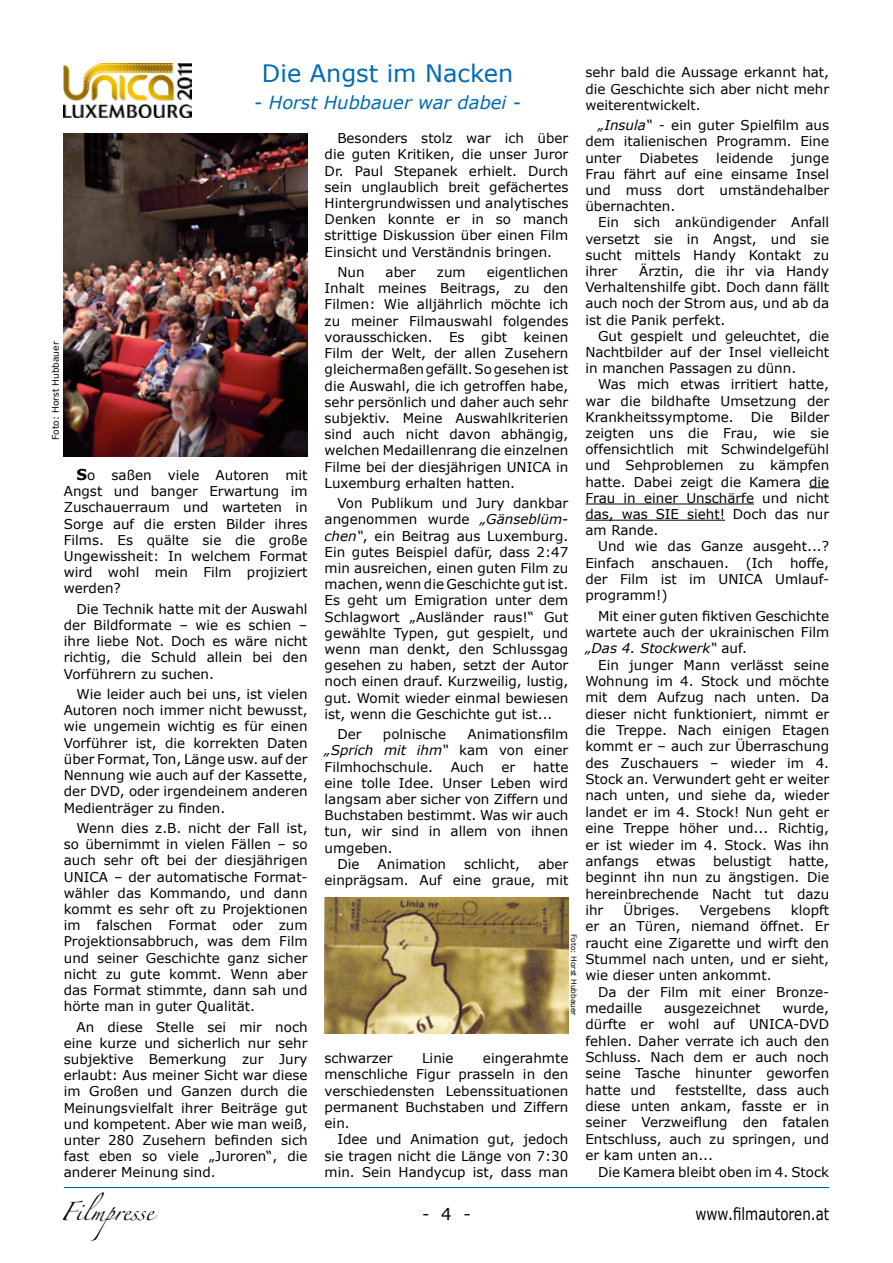
<style>
.page{position:relative;width:893px;height:1263px;background:#fff}
.page>*{position:absolute;margin:0;border:0;box-sizing:border-box;transform-origin:0 0}
.t1{font:24px "Verdana";color:#006bb3}
.t2{font:italic 18px "Verdana";color:#006bb3}
.t3{font:16.8px "Verdana";color:#000;scale:.8 1}
.t4{font:16.5px "Zapfino";color:#000}
.t5{font:16.5px "Verdana";color:#000}
.t6{font:13.5px/16.2px "Verdana";color:#000;text-align:justify}
.t7{font:9px "Verdana";color:#000}
.t8{font:7.5px "Verdana";color:#000}
.s1{font-style:italic}
.s2{font-weight:700;font-size:15px}
</style>
<div class="page">
<hr style="left:64px;top:1187px;width:765px;height:1px;background:#006bb3">
<svg style="left:809px;top:487px;width:20px;height:1px"></svg>
<hr style="left:585px;top:504px;width:169px;height:1px;background:#000">
<hr style="left:585px;top:520px;width:140px;height:1px;background:#000">
<img style="left:64px;top:63px;width:128px;height:54px">
<img style="left:64px;top:134px;width:244px;height:323px">
<img style="left:325px;top:897px;width:243px;height:136px">
<h1 class="t1" style="left:262px;top:58px;width:253px">Die Angst im Nacken</h1>
<h2 class="t2" style="left:254px;top:91px;width:268px">- Horst Hubbauer war dabei -</h2>
<p class="t6" style="left:585px;top:64px;width:245px">sehr bald die Aussage erkannt hat, die Geschichte sich aber nicht mehr weiterentwickelt.</p>
<p class="t6" style="left:585px;top:117px;width:245px;text-indent:13px"><span class="s1">„Insula“</span> - ein guter Spielfilm aus dem italienischen Programm. Eine unter</p>
<p class="t6" style="left:325px;top:130px;width:245px;text-indent:13px">Besonders stolz war ich über die guten Kritiken, die unser Juror Dr. Paul Stepanek erhielt. Durch sein unglaublich breit gefächertes Hintergrundwissen und analytisches Denken konnte er in so manch strittige Diskussion über einen Film Einsicht und Verständnis bringen.</p>
<p class="t6" style="left:337px;top:264px;width:29px">Nun</p>
<p class="t6" style="left:386px;top:264px;width:32px">aber</p>
<p class="t6" style="left:437px;top:264px;width:30px">zum</p>
<p class="t6" style="left:639px;top:150px;width:61px">Diabetes</p>
<p class="t6" style="left:716px;top:150px;width:58px">leidende</p>
<p class="t6" style="left:585px;top:150px;width:245px;text-indent:206px">junge Frau fährt auf eine einsame Insel und muss dort umständehalber übernachten.</p>
<p class="t6" style="left:585px;top:215px;width:245px;text-indent:13px">Ein sich ankündigender Anfall versetzt sie in Angst, und sie sucht mittels Handy Kontakt zu ihrer</p>
<p class="t6" style="left:585px;top:263px;width:245px;text-indent:54px">Ärztin, die ihr via Handy Verhaltenshilfe gibt. Doch dann fällt auch noch der Strom aus, und ab da ist die Panik perfekt.</p>
<p class="t6" style="left:585px;top:328px;width:245px;text-indent:13px">Gut gespielt und geleuchtet, die Nachtbilder auf der Insel vielleicht in manchen Passagen zu dünn.</p>
<p class="t6" style="left:585px;top:377px;width:245px;text-indent:13px">Was mich etwas irritiert hatte, war die bildhafte Umsetzung der Krankheitssymptome.</p>
<p class="t6" style="left:325px;top:264px;width:245px;text-indent:162px">eigentlichen Inhalt meines Beitrags, zu den Filmen: Wie alljährlich möchte ich zu meiner Filmauswahl folgendes vorausschicken. Es gibt keinen Film der Welt, der allen Zusehern gleichermaßen gefällt. So gesehen ist die Auswahl, die ich getroffen habe, sehr persönlich und daher auch sehr subjektiv. Meine Auswahlkriterien sind auch nicht davon abhängig, welchen Medaillenrang die einzelnen Filme bei der diesjährigen UNICA in Luxemburg erhalten hatten.</p>
<p class="t6" style="left:325px;top:495px;width:245px;text-indent:13px">Von Publikum und Jury dankbar angenommen wurde <span class="s1">„Gänseblüm&shy;chen“</span>, ein Beitrag aus Luxemburg.<br>Ein gutes Beispiel dafür, dass 2:47 min ausreichen, einen guten Film zu machen, wenn die Geschichte gut ist.<br>Es geht um Emigration unter dem Schlagwort „Ausländer raus!“ Gut gewählte Typen, gut gespielt, und wenn man denkt, den Schlussgag gesehen zu haben, setzt der Autor noch einen drauf. Kurzweilig, lustig, gut. Womit wieder einmal bewiesen ist, wenn die Geschichte gut ist...</p>
<p class="t6" style="left:337px;top:726px;width:26px">Der</p>
<p class="t6" style="left:383px;top:726px;width:65px">polnische</p>
<p class="t7" style="left:50px;top:440px;width:100px;rotate:-90deg">Foto: Horst Hubbauer</p>
<p class="t6" style="left:585px;top:409px;width:245px;text-indent:205px">Bilder zeigten uns die Frau, wie sie offensichtlich mit Schwindelgefühl und Sehproblemen zu kämpfen hatte. Dabei zeigt die Kamera die Frau in einer Unschärfe und nicht das, was SIE sieht! Doch das nur am Rande.</p>
<p class="t6" style="left:585px;top:539px;width:245px;text-indent:13px">Und wie das Ganze ausgeht...?<br>Einfach anschauen. (Ich hoffe, der Film ist im UNICA Umlauf&shy;programm!)</p>
<p class="t6" style="left:585px;top:608px;width:245px;text-indent:13px">Mit einer guten fiktiven Geschichte wartete auch der ukrainischen Film <span class="s1">„Das 4. Stockwerk“</span> auf.</p>
<p class="t6" style="left:585px;top:657px;width:245px;text-indent:13px">Ein junger Mann verlässt seine Wohnung im 4. Stock und möchte mit dem Aufzug nach unten. Da dieser nicht funktioniert, nimmt er die Treppe. Nach einigen Etagen kommt er – auch zur Überraschung des Zuschauers – wieder im 4.<br>Stock an. Verwundert geht er weiter nach unten, und siehe da, wieder landet er im 4. Stock! Nun geht er eine Treppe höher und... Richtig, er ist wieder im 4. Stock. Was ihn anfangs</p>
<p class="t6" style="left:751px;top:409px;width:24px">Die</p>
<p class="t6" style="left:64px;top:467px;width:245px;text-indent:13px"><span class="s2">S</span>o saßen viele Autoren mit Angst und banger Erwartung im Zuschauerraum und warteten in Sorge auf die ersten Bilder ihres Films. Es quälte sie die große Ungewissheit: In welchem Format wird wohl mein Film projiziert werden?</p>
<p class="t6" style="left:64px;top:601px;width:245px;text-indent:13px">Die Technik hatte mit der Auswahl der Bildformate – wie es schien – ihre liebe Not. Doch es wäre nicht richtig, die Schuld allein bei den Vorführern zu suchen.</p>
<p class="t6" style="left:64px;top:686px;width:245px;text-indent:13px">Wie leider auch bei uns, ist vielen Autoren noch immer nicht bewusst, wie ungemein wichtig es für einen Vorführer ist, die korrekten Daten über Format, Ton, Länge usw. auf der Nennung wie auch auf der Kassette, der DVD, oder irgendeinem anderen Medienträger zu finden.</p>
<p class="t6" style="left:64px;top:820px;width:245px;text-indent:13px">Wenn dies z.B. nicht der Fall ist, so übernimmt in vielen Fällen – so auch sehr oft bei der diesjährigen UNICA – der automatische Format&shy;wähler das Kommando, und dann kommt es sehr oft zu Projektionen im falschen Format oder zum Projektionsabbruch, was dem Film und seiner Geschichte ganz sicher nicht zu gute kommt. Wenn aber das Format stimmte, dann sah und hörte man in guter Qualität.</p>
<p class="t6" style="left:64px;top:1019px;width:245px;text-indent:13px">An diese Stelle sei mir noch eine kurze und sicherlich nur sehr subjektive Bemerkung zur Jury erlaubt: Aus meiner Sicht war diese im Großen und Ganzen durch die Meinungsvielfalt ihrer Beiträge gut und kompetent. Aber wie man weiß, unter 280 Zusehern befinden sich fast eben so viele „Juroren“, die anderer Meinung sind.</p>
<p class="t6" style="left:325px;top:726px;width:245px;text-indent:143px">Animationsfilm <span class="s1">„Sprich mit ihm“</span> kam von einer Filmhochschule.</p>
<p class="t6" style="left:451px;top:759px;width:35px">Auch</p>
<p class="t6" style="left:502px;top:759px;width:15px">er</p>
<p class="t6" style="left:533px;top:759px;width:37px">hatte</p>
<p class="t6" style="left:325px;top:775px;width:245px">eine tolle Idee. Unser Leben wird</p>
<p class="t6" style="left:325px;top:791px;width:245px">langsam aber sicher von Ziffern und</p>
<p class="t6" style="left:325px;top:807px;width:245px">Buchstaben bestimmt. Was wir auch</p>
<p class="t6" style="left:325px;top:824px;width:245px">tun, wir sind in allem von ihnen</p>
<p class="t6" style="left:325px;top:840px;width:70px">umgeben.</p>
<p class="t6" style="left:337px;top:856px;width:24px">Die</p>
<p class="t6" style="left:378px;top:856px;width:70px">Animation</p>
<p class="t6" style="left:464px;top:856px;width:57px">schlicht,</p>
<p class="t6" style="left:585px;top:853px;width:245px;text-indent:204px">hatte, beginnt ihn nun zu ängstigen. Die hereinbrechende Nacht tut dazu ihr</p>
<p class="t6" style="left:656px;top:853px;width:41px">etwas</p>
<p class="t6" style="left:713px;top:853px;width:60px">belustigt</p>
<p class="t6" style="left:325px;top:856px;width:245px;text-align:right">aber<br>einprägsam. Auf eine graue, mit</p>
<p class="t6" style="left:623px;top:902px;width:58px">Übriges.</p>
<p class="t6" style="left:700px;top:902px;width:72px">Vergebens</p>
<p class="t6" style="left:585px;top:902px;width:245px;text-indent:205px">klopft er an Türen, niemand öffnet. Er raucht eine Zigarette und wirft den Stummel nach unten, und er sieht, wie dieser unten ankommt.</p>
<p class="t6" style="left:585px;top:984px;width:245px;text-indent:13px">Da der Film mit einer Bronze&shy;medaille</p>
<p class="t8" style="left:579px;top:934px;width:83px;rotate:90deg">Foto: Horst Hubbauer</p>
<p class="t6" style="left:585px;top:1000px;width:245px;text-indent:197px">wurde, dürfte er wohl auf UNICA-DVD fehlen. Daher verrate ich auch den Schluss. Nach dem er auch noch seine Tasche hinunter geworfen hatte und</p>
<p class="t6" style="left:664px;top:1000px;width:98px">ausgezeichnet</p>
<p class="t6" style="left:325px;top:1050px;width:245px;text-indent:158px">eingerahmte menschliche Figur prasseln in den verschiedensten Lebenssituationen permanent Buchstaben und Ziffern ein.</p>
<p class="t6" style="left:325px;top:1131px;width:245px;text-indent:13px">Idee und Animation gut, jedoch sie tragen nicht die Länge von 7:30 min. Sein Handycup ist, dass man</p>
<p class="t6" style="left:325px;top:1050px;width:70px">schwarzer</p>
<p class="t6" style="left:422px;top:1050px;width:33px">Linie</p>
<p class="t6" style="left:585px;top:1082px;width:245px;text-indent:90px">feststellte, dass auch diese unten ankam, fasste er in seiner Verzweiflung den fatalen Entschluss, auch zu springen, und er kam unten an...</p>
<p class="t6" style="left:598px;top:1164px;width:233px">Die Kamera bleibt oben im 4. Stock</p>
<p class="t4" style="left:61px;top:1204px;width:95px">Filmpresse</p>
<p class="t5" style="left:422px;top:1203px;width:50px">- 4 -</p>
<p class="t3" style="left:695px;top:1203px;width:169px">www.filmautoren.at</p>
</div>
